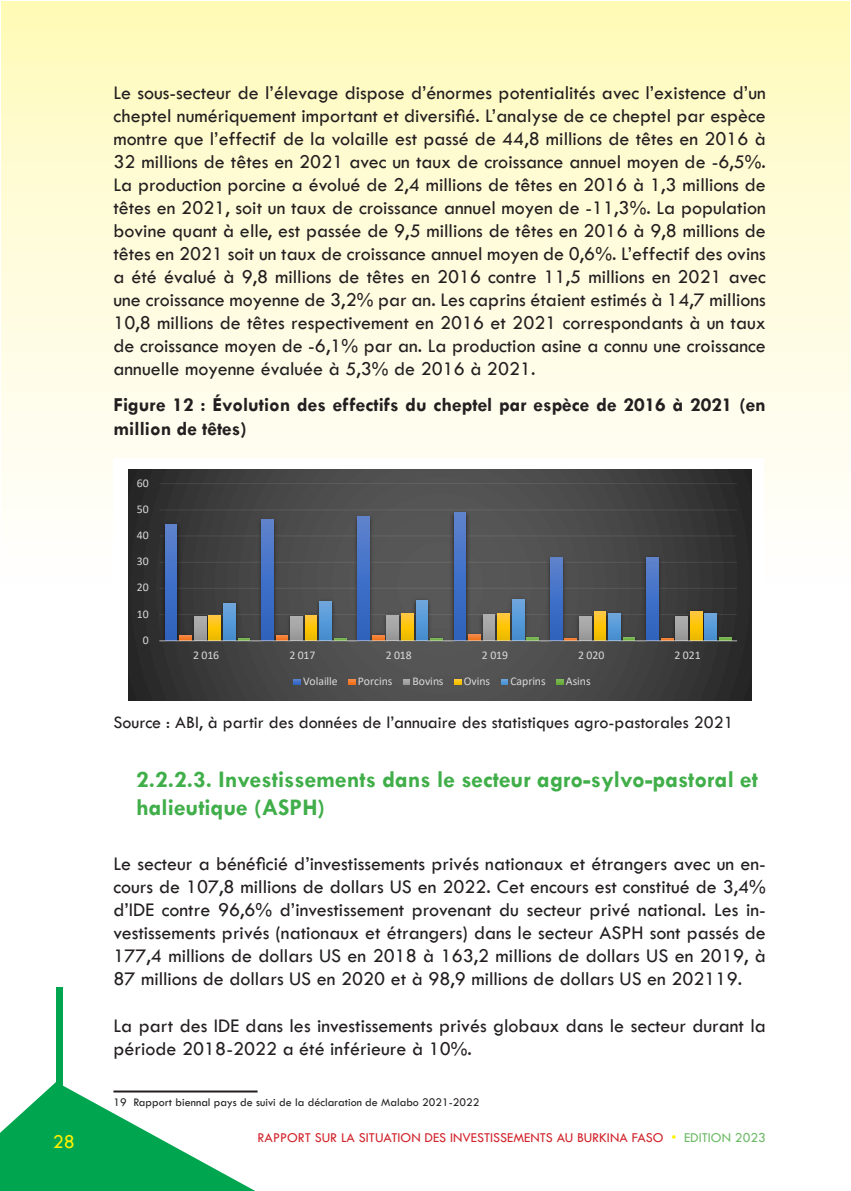
<style>
.page{position:relative;width:851px;height:1191px;background:#fff}
.page>*{position:absolute;margin:0;border:0;box-sizing:border-box;transform-origin:0 0}
.t1{font:700 24px/27.6px "Tw Cen";color:#40ae49}
.t2{font:20px/23px "Tw Cen";color:#231f20;text-align:justify}
.t3{font:700 20px/24px "Tw Cen";color:#231f20}
.t4{font:20px "Tw Cen";color:#fff101}
.List_Paragraph{font:18px "Tw Cen";color:#231f20}
.t5{font:14px "Tw Cen";color:#d1232a}
.t6{font:12px "Tw Cen";color:#231f20}
.t7{font:11.8px "Calibri";letter-spacing:-.005em;color:#d9d9d9}
.s1{color:#fff101}
.s2{color:#6eba66}
</style>
<div class="page">
<div style="left:56px;top:986px;width:7px;height:124px;background:#00a54f"></div>
<svg style="left:0;top:1082px;width:255px;height:109px"></svg>
<div style="left:1px;top:1px;width:848px;height:583px;background:linear-gradient(to bottom,#fffabc,#fffeff)"></div>
<div style="left:113px;top:458px;width:650px;height:249px;background:#fff"></div>
<svg style="left:128px;top:469px;width:623px;height:231px"></svg>
<hr style="left:159px;top:614px;width:578px;height:1px;background:#f2f2f2;opacity:.1">
<hr style="left:159px;top:588px;width:578px;height:1px;background:#f2f2f2;opacity:.1">
<hr style="left:159px;top:562px;width:578px;height:1px;background:#f2f2f2;opacity:.1">
<hr style="left:159px;top:535px;width:578px;height:1px;background:#f2f2f2;opacity:.1">
<hr style="left:159px;top:509px;width:578px;height:1px;background:#f2f2f2;opacity:.1">
<hr style="left:159px;top:483px;width:578px;height:1px;background:#f2f2f2;opacity:.1">
<img style="left:159px;top:519px;width:24px;height:121px">
<img style="left:255px;top:516px;width:24px;height:124px">
<img style="left:351px;top:512px;width:24px;height:128px">
<img style="left:448px;top:508px;width:24px;height:132px">
<img style="left:544px;top:553px;width:24px;height:87px">
<img style="left:640px;top:552px;width:24px;height:88px">
<img style="left:177px;top:630px;width:11px;height:10px">
<img style="left:273px;top:630px;width:11px;height:10px">
<img style="left:369px;top:630px;width:11px;height:10px">
<img style="left:466px;top:629px;width:11px;height:11px">
<img style="left:562px;top:633px;width:11px;height:7px">
<img style="left:658px;top:633px;width:11px;height:7px">
<img style="left:188px;top:611px;width:14px;height:29px">
<img style="left:284px;top:611px;width:15px;height:29px">
<img style="left:380px;top:611px;width:15px;height:29px">
<img style="left:477px;top:610px;width:14px;height:30px">
<img style="left:573px;top:611px;width:14px;height:29px">
<img style="left:669px;top:611px;width:15px;height:29px">
<img style="left:202px;top:611px;width:15px;height:29px">
<img style="left:299px;top:610px;width:14px;height:30px">
<img style="left:395px;top:609px;width:14px;height:31px">
<img style="left:491px;top:608px;width:15px;height:32px">
<img style="left:587px;top:607px;width:25px;height:33px">
<img style="left:684px;top:606px;width:24px;height:34px">
<img style="left:217px;top:598px;width:24px;height:42px">
<img style="left:313px;top:597px;width:24px;height:43px">
<img style="left:409px;top:595px;width:25px;height:45px">
<img style="left:506px;top:594px;width:24px;height:46px">
<img style="left:602px;top:608px;width:24px;height:32px">
<img style="left:698px;top:608px;width:24px;height:32px">
<img style="left:235px;top:633px;width:21px;height:7px">
<img style="left:331px;top:633px;width:21px;height:7px">
<img style="left:428px;top:633px;width:20px;height:7px">
<img style="left:524px;top:633px;width:20px;height:7px">
<img style="left:620px;top:633px;width:21px;height:7px">
<img style="left:716px;top:632px;width:21px;height:8px">
<svg style="left:165px;top:523px;width:12px;height:117px"></svg>
<svg style="left:261px;top:520px;width:12px;height:120px"></svg>
<svg style="left:358px;top:516px;width:11px;height:124px"></svg>
<svg style="left:454px;top:512px;width:12px;height:128px"></svg>
<svg style="left:550px;top:557px;width:12px;height:83px"></svg>
<svg style="left:646px;top:557px;width:12px;height:83px"></svg>
<svg style="left:180px;top:634px;width:11px;height:6px"></svg>
<svg style="left:276px;top:634px;width:12px;height:6px"></svg>
<svg style="left:372px;top:634px;width:12px;height:6px"></svg>
<svg style="left:468px;top:634px;width:12px;height:6px"></svg>
<svg style="left:565px;top:637px;width:11px;height:3px"></svg>
<svg style="left:661px;top:637px;width:12px;height:3px"></svg>
<svg style="left:194px;top:616px;width:12px;height:24px"></svg>
<svg style="left:290px;top:615px;width:12px;height:25px"></svg>
<svg style="left:387px;top:615px;width:11px;height:25px"></svg>
<svg style="left:483px;top:614px;width:12px;height:26px"></svg>
<svg style="left:579px;top:616px;width:12px;height:24px"></svg>
<svg style="left:675px;top:615px;width:12px;height:25px"></svg>
<svg style="left:209px;top:615px;width:12px;height:25px"></svg>
<svg style="left:305px;top:614px;width:12px;height:26px"></svg>
<svg style="left:401px;top:613px;width:12px;height:27px"></svg>
<svg style="left:497px;top:612px;width:12px;height:28px"></svg>
<svg style="left:594px;top:612px;width:11px;height:28px"></svg>
<svg style="left:690px;top:610px;width:12px;height:30px"></svg>
<svg style="left:223px;top:602px;width:12px;height:38px"></svg>
<svg style="left:320px;top:601px;width:11px;height:39px"></svg>
<svg style="left:416px;top:600px;width:12px;height:40px"></svg>
<svg style="left:512px;top:598px;width:12px;height:42px"></svg>
<svg style="left:608px;top:613px;width:12px;height:27px"></svg>
<svg style="left:704px;top:612px;width:12px;height:28px"></svg>
<svg style="left:238px;top:637px;width:12px;height:3px"></svg>
<svg style="left:334px;top:637px;width:12px;height:3px"></svg>
<svg style="left:430px;top:637px;width:12px;height:3px"></svg>
<svg style="left:527px;top:637px;width:11px;height:3px"></svg>
<svg style="left:623px;top:637px;width:12px;height:3px"></svg>
<svg style="left:719px;top:637px;width:12px;height:3px"></svg>
<hr style="left:159px;top:640px;width:578px;height:1px;background:#f2f2f2;opacity:.54">
<svg style="left:294px;top:678px;width:6px;height:7px"></svg>
<svg style="left:349px;top:678px;width:6px;height:7px"></svg>
<svg style="left:403px;top:678px;width:7px;height:7px"></svg>
<svg style="left:454px;top:678px;width:7px;height:7px"></svg>
<svg style="left:501px;top:678px;width:6px;height:7px"></svg>
<svg style="left:556px;top:678px;width:7px;height:7px"></svg>
<hr style="left:113px;top:1090px;width:144px;height:2px;background:#231f20">
<p class="t4" style="left:53px;top:1130px;width:24px">28</p>
<p class="t2" style="left:113px;top:81px;width:653px">Le sous-secteur de l’élevage dispose d’énormes potentialités avec l’existence d’un cheptel numériquement important et diversifié. L’analyse de ce cheptel par espèce montre que l’effectif de la volaille est passé de 44,8 millions de têtes en 2016 à 32 millions de têtes en 2021 avec un taux de croissance annuel moyen de -6,5%.<br>La production porcine a évolué de 2,4 millions de têtes en 2016 à 1,3 millions de têtes en 2021, soit un taux de croissance annuel moyen de -11,3%. La population bovine quant à elle, est passée de 9,5 millions de têtes en 2016 à 9,8 millions de têtes en 2021 soit un taux de croissance annuel moyen de 0,6%. L’effectif des ovins a été évalué à 9,8 millions de têtes en 2016 contre 11,5 millions en 2021 avec une croissance moyenne de 3,2% par an. Les caprins étaient estimés à 14,7 millions 10,8 millions de têtes respectivement en 2016 et 2021 correspondants à un taux de croissance moyen de -6,1% par an. La production asine a connu une croissance annuelle moyenne évaluée à 5,3% de 2016 à 2021.</p>
<p class="t3" style="left:113px;top:392px;width:653px">Figure 12 : Évolution des effectifs du cheptel par espèce de 2016 à 2021 (en million de têtes)</p>
<p class="t7" style="left:137px;top:474px;width:13px">60</p>
<p class="t7" style="left:137px;top:501px;width:13px">50</p>
<p class="t7" style="left:137px;top:527px;width:13px">40</p>
<p class="t7" style="left:137px;top:553px;width:13px">30</p>
<p class="t7" style="left:137px;top:579px;width:13px">20</p>
<p class="t7" style="left:137px;top:605px;width:13px">10</p>
<p class="t7" style="left:143px;top:632px;width:7px">0</p>
<p class="t7" style="left:193px;top:647px;width:28px">2 016</p>
<p class="t7" style="left:289px;top:647px;width:28px">2 017</p>
<p class="t7" style="left:385px;top:647px;width:28px">2 018</p>
<p class="t7" style="left:482px;top:647px;width:28px">2 019</p>
<p class="t7" style="left:578px;top:647px;width:28px">2 020</p>
<p class="t7" style="left:674px;top:647px;width:28px">2 021</p>
<p class="t7" style="left:303px;top:672px;width:36px">Volaille</p>
<p class="t7" style="left:358px;top:672px;width:36px">Porcins</p>
<p class="t7" style="left:412px;top:672px;width:32px">Bovins</p>
<p class="t7" style="left:464px;top:672px;width:28px">Ovins</p>
<p class="t7" style="left:510px;top:672px;width:37px">Caprins</p>
<p class="t7" style="left:565px;top:672px;width:26px">Asins</p>
<p class="List_Paragraph" style="left:113px;top:711px;width:621px">Source : ABI, à partir des données de l’annuaire des statistiques agro-pastorales 2021</p>
<p class="t1" style="left:136px;top:765px;width:623px">2.2.2.3. Investissements dans le secteur agro-sylvo-pastoral et halieutique (ASPH)</p>
<p class="t2" style="left:113px;top:852px;width:653px">Le secteur a bénéficié d’investissements privés nationaux et étrangers avec un en&shy;cours de 107,8 millions de dollars US en 2022. Cet encours est constitué de 3,4% d’IDE contre 96,6% d’investissement provenant du secteur privé national. Les in&shy;vestissements privés (nationaux et étrangers) dans le secteur ASPH sont passés de 177,4 millions de dollars US en 2018 à 163,2 millions de dollars US en 2019, à 87 millions de dollars US en 2020 et à 98,9 millions de dollars US en 202119.</p>
<p class="t2" style="left:113px;top:1014px;width:653px">La part des IDE dans les investissements privés globaux dans le secteur durant la période 2018-2022 a été inférieure à 10%.</p>
<p class="t6" style="left:113px;top:1095px;width:367px">19 Rapport biennal pays de suivi de la déclaration de Malabo 2021-2022</p>
<p class="t5" style="left:257px;top:1128px;width:509px">RAPPORT SUR LA SITUATION DES INVESTISSEMENTS AU BURKINA FASO <span class="s1">•</span> <span class="s2">EDITION 2023</span></p>
</div>
